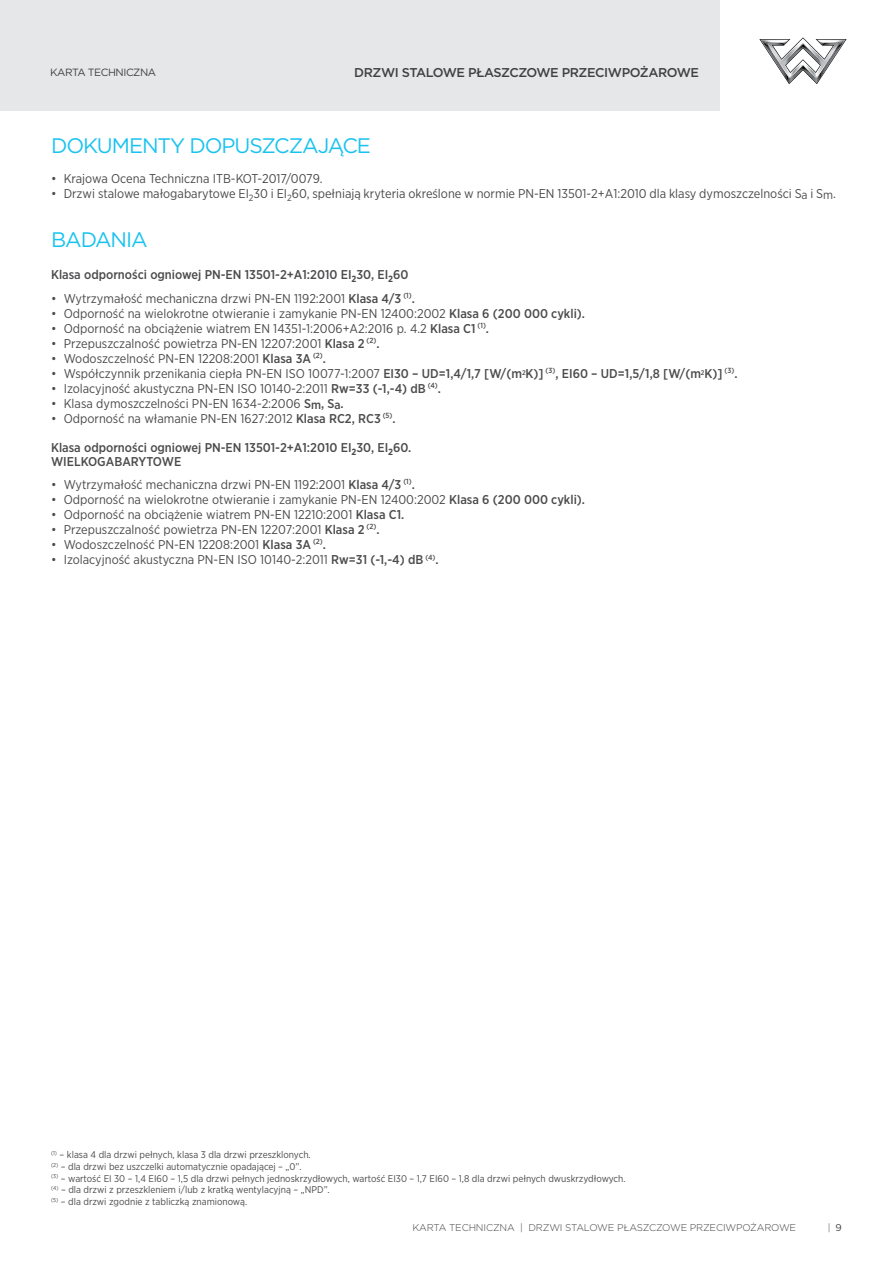
<style>
.page{position:relative;width:893px;height:1263px;background:#fff}
.page>*{position:absolute;margin:0;border:0;box-sizing:border-box;transform-origin:0 0}
.t1{font:21px "Gotham";letter-spacing:-.05em;color:#1ac3ef}
.t2{font:12.75px "Gotham Narrow";color:#4b4b4d}
.t3{font:500 12.75px/14.2px "Gotham Narrow";color:#4b4b4d}
.t4{font:500 12.75px "Gotham";letter-spacing:-.03em;color:#404042}
.t5{font:10.5px "Gotham";letter-spacing:-.045em;color:#404042}
.t6{font:9.75px/11.7px "Gotham Narrow";color:#4b4b4d}
.t7{font:300 9.75px "Gotham";letter-spacing:-.015em;color:#404042}
.s1{font-weight:500}
.s2{font-weight:400}
</style>
<div class="page">
<div style="left:0;top:0;width:721px;height:111px;background:#e6e7e8"></div>
<svg style="left:759px;top:37px;width:88px;height:47px"></svg>
<p class="t5" style="left:50px;top:66px;width:108px">KARTA TECHNICZNA</p>
<p class="t4" style="left:354px;top:65px;width:346px">DRZWI STALOWE PŁASZCZOWE PRZECIWPOŻAROWE</p>
<h1 class="t1" style="left:51px;top:132px;width:321px">DOKUMENTY DOPUSZCZAJĄCE</h1>
<p class="t2" style="left:51px;top:170px;width:273px">• Krajowa Ocena Techniczna ITB-KOT-2017/0079.</p>
<p class="t2" style="left:51px;top:185px;width:786px">• Drzwi stalowe małogabarytowe EI<sub>2</sub>30 i EI<sub>2</sub>60, spełniają kryteria określone w normie PN-EN 13501-2+A1:2010 dla klasy dymoszczelności S<sub>a</sub> i S<sub>m</sub>.</p>
<h1 class="t1" style="left:51px;top:226px;width:98px">BADANIA</h1>
<p class="t3" style="left:51px;top:267px;width:359px">Klasa odporności ogniowej PN-EN 13501-2+A1:2010 EI<sub>2</sub>30, EI<sub>2</sub>60</p>
<p class="t2" style="left:51px;top:290px;width:365px">• Wytrzymałość mechaniczna drzwi PN-EN 1192:2001 <span class="s1">Klasa 4/3</span> <sup>(1)</sup><span class="s1">.</span></p>
<p class="t2" style="left:51px;top:305px;width:536px">• Odporność na wielokrotne otwieranie i zamykanie PN-EN 12400:2002 <span class="s1">Klasa 6 (200 000 cykli).</span></p>
<p class="t2" style="left:51px;top:320px;width:440px">• Odporność na obciążenie wiatrem EN 14351-1:2006+A2:2016 p. 4.2 <span class="s1">Klasa C1</span> <sup>(1)</sup><span class="s1">.</span></p>
<p class="t2" style="left:51px;top:335px;width:330px">• Przepuszczalność powietrza PN-EN 12207:2001 <span class="s1">Klasa 2</span> <sup>(2)</sup><span class="s1">.</span></p>
<p class="t2" style="left:51px;top:350px;width:276px">• Wodoszczelność PN-EN 12208:2001 <span class="s1">Klasa 3A</span> <sup>(2)</sup><span class="s1">.</span></p>
<p class="t2" style="left:51px;top:365px;width:688px">• Współczynnik przenikania ciepła PN-EN ISO 10077-1:2007 <span class="s1">EI30 – UD=1,4/1,7 [W/(m</span><sup>2</sup><span class="s1">K)]</span> <sup>(3)</sup><span class="s1">, EI60 – UD=1,5/1,8 [W/(m</span><sup>2</sup><span class="s1">K)]</span> <sup>(3)</sup><span class="s1">.</span></p>
<p class="t2" style="left:51px;top:380px;width:392px">• Izolacyjność akustyczna PN-EN ISO 10140-2:2011 <span class="s1">Rw=33 (-1,-4) dB</span> <sup>(4)</sup><span class="s1">.</span></p>
<p class="t2" style="left:51px;top:395px;width:294px">• Klasa dymoszczelności PN-EN 1634-2:2006 <span class="s1">S</span><sub>m</sub><span class="s1">, S</span><sub>a</sub><span class="s1">.</span></p>
<p class="t2" style="left:51px;top:410px;width:346px">• Odporność na włamanie PN-EN 1627:2012 <span class="s1">Klasa RC2, RC3</span> <sup>(5)</sup><span class="s1">.</span></p>
<p class="t3" style="left:51px;top:440px;width:362px">Klasa odporności ogniowej PN-EN 13501-2+A1:2010 EI<sub>2</sub>30, EI<sub>2</sub>60.<br>WIELKOGABARYTOWE</p>
<p class="t2" style="left:51px;top:476px;width:365px">• Wytrzymałość mechaniczna drzwi PN-EN 1192:2001 <span class="s1">Klasa 4/3</span> <sup>(1)</sup><span class="s1">.</span></p>
<p class="t2" style="left:51px;top:491px;width:536px">• Odporność na wielokrotne otwieranie i zamykanie PN-EN 12400:2002 <span class="s1">Klasa 6 (200 000 cykli).</span></p>
<p class="t2" style="left:51px;top:506px;width:355px">• Odporność na obciążenie wiatrem PN-EN 12210:2001 <span class="s1">Klasa C1.</span></p>
<p class="t2" style="left:51px;top:521px;width:330px">• Przepuszczalność powietrza PN-EN 12207:2001 <span class="s1">Klasa 2</span> <sup>(2)</sup><span class="s1">.</span></p>
<p class="t2" style="left:51px;top:536px;width:276px">• Wodoszczelność PN-EN 12208:2001 <span class="s1">Klasa 3A</span> <sup>(2)</sup><span class="s1">.</span></p>
<p class="t2" style="left:51px;top:551px;width:389px">• Izolacyjność akustyczna PN-EN ISO 10140-2:2011 <span class="s1">Rw=31 (-1,-4) dB</span> <sup>(4)</sup><span class="s1">.</span></p>
<p class="t6" style="left:51px;top:1149px;width:576px"><sup>(1)</sup> – klasa 4 dla drzwi pełnych, klasa 3 dla drzwi przeszklonych.<br><sup>(2)</sup> – dla drzwi bez uszczelki automatycznie opadającej – „0”.<br><sup>(3)</sup> – wartość EI 30 – 1,4 EI60 – 1,5 dla drzwi pełnych jednoskrzydłowych, wartość EI30 – 1,7 EI60 – 1,8 dla drzwi pełnych dwuskrzydłowych. <sup>(4)</sup> – dla drzwi z przeszkleniem i/lub z kratką wentylacyjną – „NPD”.<br><sup>(5)</sup> – dla drzwi zgodnie z tabliczką znamionową.</p>
<p class="t7" style="left:412px;top:1221px;width:385px">KARTA TECHNICZNA | DRZWI STALOWE PŁASZCZOWE PRZECIWPOŻAROWE</p>
<p class="t7" style="left:828px;top:1221px;width:16px">| <span class="s2">9</span></p>
</div>
